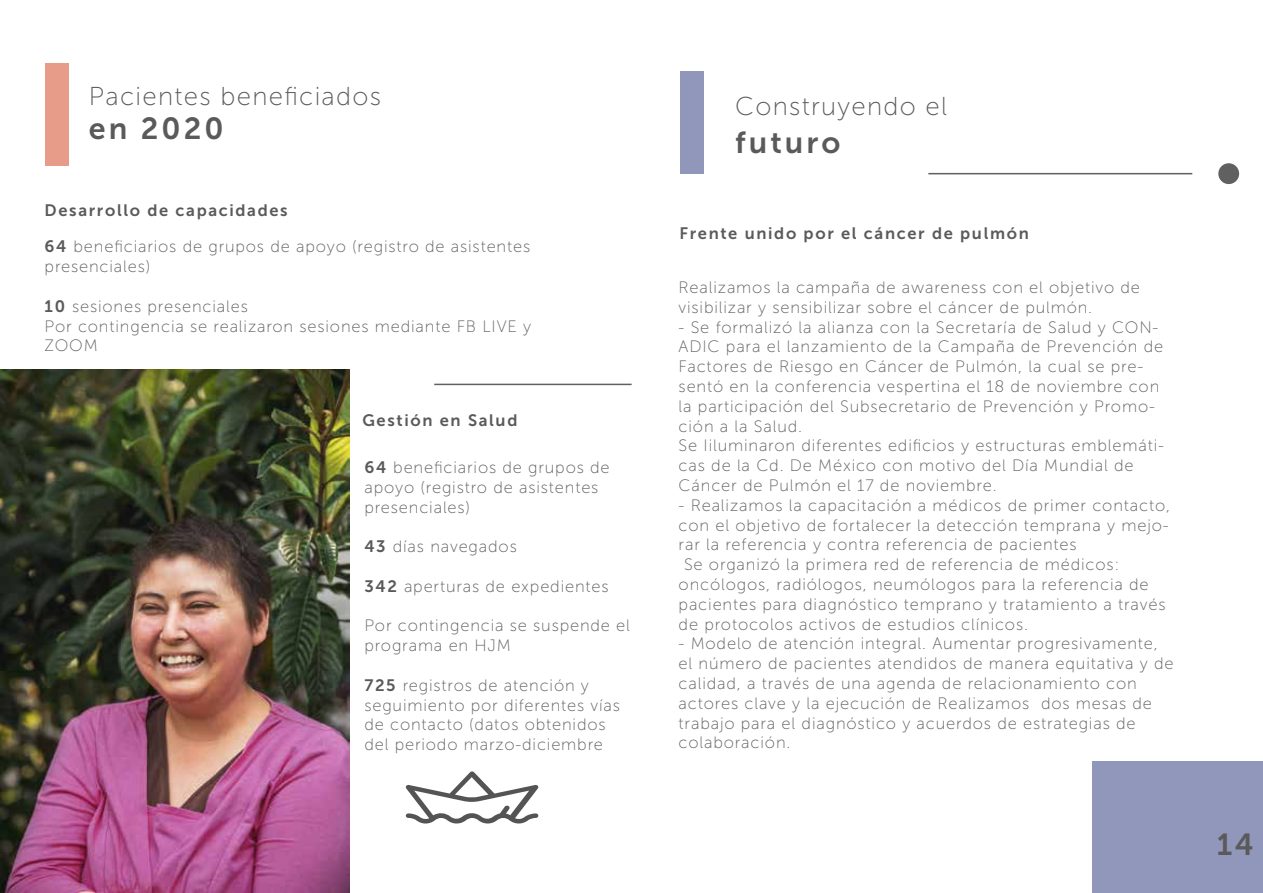
<style>
.page{position:relative;width:1263px;height:893px;background:#fff}
.page>*{position:absolute;margin:0;border:0;box-sizing:border-box;transform-origin:0 0}
.t1{font:30.45px "Museo Sans 700";letter-spacing:.1em;color:#5b5a5a}
.t2{font:25.8px "Museo Sans 100";letter-spacing:.05em;color:#5b5a5a}
.t3{font:16.5px/19.8px "Museo Sans 100";letter-spacing:.05em;color:#606060}
.t4{font:16.5px "Museo Sans 700";letter-spacing:.1em;color:#5b5a5a}
.s1{font-family:"Museo Sans 700";color:#5b5a5a}
</style>
<div class="page">
<div style="left:46px;top:63px;width:23px;height:102px;background:#e79b89"></div>
<img style="left:0;top:369px;width:349px;height:524px">
<hr style="left:434px;top:384px;width:198px;height:1px;background:#606060">
<svg style="left:406px;top:771px;width:132px;height:53px"></svg>
<div style="left:679px;top:71px;width:24px;height:103px;background:#9197bb"></div>
<div style="left:1093px;top:762px;width:170px;height:131px;background:#9197bb"></div>
<hr style="left:928px;top:173px;width:264px;height:1px;background:#606060">
<div style="left:1218px;top:163px;width:21px;height:21px;background:#606060;border-radius:50%"></div>
<h2 class="t2" style="left:89px;top:82px;width:294px">Pacientes beneficiados</h2>
<h1 class="t1" style="left:89px;top:112px;width:136px">en 2020</h1>
<p class="t4" style="left:45px;top:201px;width:245px">Desarrollo de capacidades</p>
<p class="t3" style="left:45px;top:237px;width:487px"><span class="s1">64</span> beneficiarios de grupos de apoyo (registro de asistentes presenciales)</p>
<p class="t3" style="left:45px;top:296px;width:488px"><span class="s1">10</span> sesiones presenciales<br>Por contingencia se realizaron sesiones mediante FB LIVE y<br>ZOOM</p>
<p class="t4" style="left:362px;top:411px;width:156px">Gestión en Salud</p>
<p class="t3" style="left:364px;top:458px;width:247px"><span class="s1">64</span> beneficiarios de grupos de apoyo (registro de asistentes presenciales)</p>
<p class="t3" style="left:364px;top:537px;width:154px"><span class="s1">43</span> días navegados</p>
<p class="t3" style="left:364px;top:576px;width:246px"><span class="s1">342</span> aperturas de expedientes</p>
<p class="t3" style="left:364px;top:616px;width:267px">Por contingencia se suspende el programa en HJM</p>
<p class="t3" style="left:364px;top:675px;width:257px"><span class="s1">725</span> registros de atención y seguimiento por diferentes vías de contacto (datos obtenidos del periodo marzo-diciembre</p>
<h2 class="t2" style="left:735px;top:92px;width:213px">Construyendo el</h2>
<h1 class="t1" style="left:735px;top:126px;width:107px">futuro</h1>
<p class="t4" style="left:679px;top:224px;width:351px">Frente unido por el cáncer de pulmón</p>
<p class="t3" style="left:679px;top:278px;width:463px">Realizamos la campaña de awareness con el objetivo de visibilizar y sensibilizar sobre el cáncer de pulmón.</p>
<p class="t3" style="left:679px;top:317px;width:487px">- Se formalizó la alianza con la Secretaría de Salud y CON-ADIC para el lanzamiento de la Campaña de Prevención de Factores de Riesgo en Cáncer de Pulmón, la cual se pre&shy;sentó en la conferencia vespertina el 18 de noviembre con la participación del Subsecretario de Prevención y Promo&shy;ción a la Salud.<br>Se Iiluminaron diferentes edificios y estructuras emblemáti&shy;cas de la Cd. De México con motivo del Día Mundial de Cáncer de Pulmón el 17 de noviembre.</p>
<p class="t3" style="left:679px;top:495px;width:493px">- Realizamos la capacitación a médicos de primer contacto,</p>
<p class="t3" style="left:679px;top:515px;width:491px">con el objetivo de fortalecer la detección temprana y mejo-</p>
<p class="t3" style="left:679px;top:535px;width:400px">rar la referencia y contra referencia de pacientes</p>
<p class="t3" style="left:684px;top:555px;width:437px">Se organizó la primera red de referencia de médicos:</p>
<p class="t3" style="left:679px;top:575px;width:471px">oncólogos, radiólogos, neumólogos para la referencia de</p>
<p class="t3" style="left:679px;top:594px;width:488px">pacientes para diagnóstico temprano y tratamiento a través</p>
<p class="t3" style="left:679px;top:614px;width:351px">de protocolos activos de estudios clínicos.</p>
<p class="t3" style="left:679px;top:634px;width:496px">- Modelo de atención integral. Aumentar progresivamente, el número de pacientes atendidos de manera equitativa y de calidad, a través de una agenda de relacionamiento con actores clave y la ejecución de Realizamos dos mesas de trabajo para el diagnóstico y acuerdos de estrategias de colaboración.</p>
<h1 class="t1" style="left:1217px;top:828px;width:38px">14</h1>
</div>
